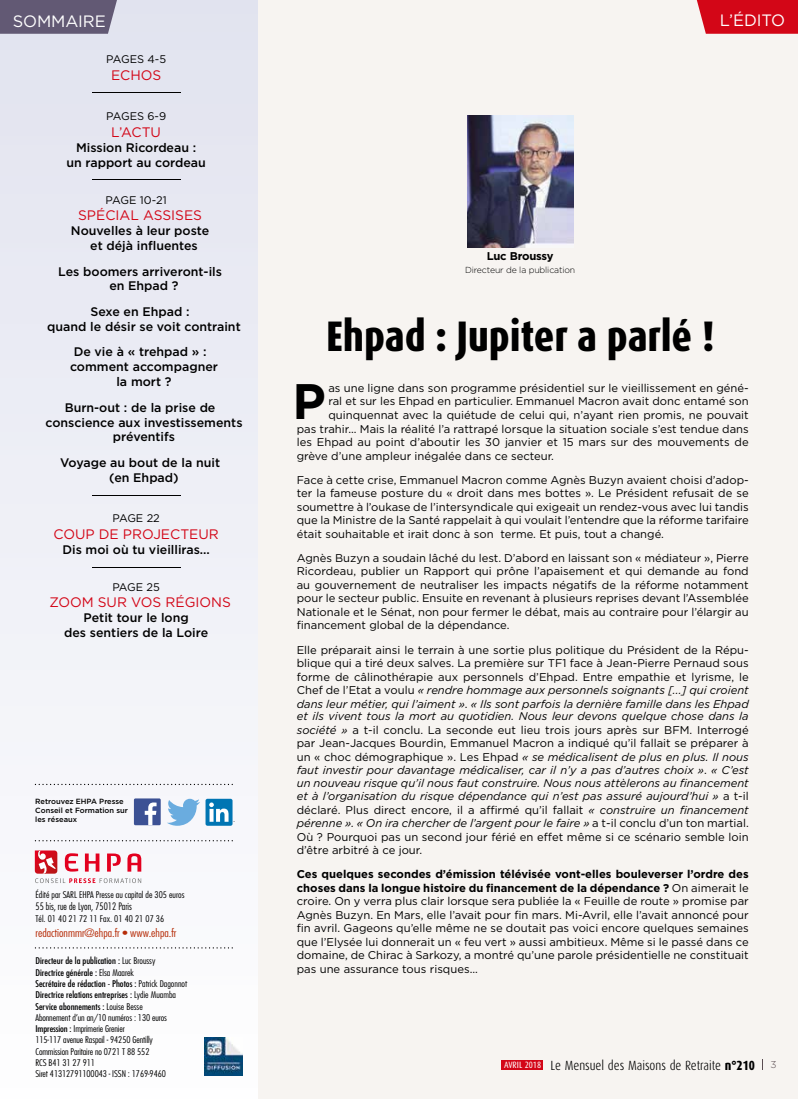
<style>
.page{position:relative;width:798px;height:1099px;background:#fff}
.page>*{position:absolute;margin:0;border:0;box-sizing:border-box;transform-origin:0 0}
.t1{font:700 49.88px "Gotham";color:#000}
.t2{font:800 42.75px "Dax Condensed";letter-spacing:-.005em;color:#000}
.t3{font:16.5px "Gotham";letter-spacing:-.005em;color:#fff}
.t4{font:13.75px "Gotham";color:#d30617}
.t5{font:300 13.25px "Dax Condensed";color:#000}
.t6{font:500 12.38px/14.9px "Gotham";color:#000}
.t7{font:11.25px/13.5px "Gotham";color:#000;text-align:justify}
.t8{font:300 condensed 11.25px "Futura LT";color:#b62c08;scale:1.11 1}
.t9{font:700 11.25px "Gotham";letter-spacing:-.015em;color:#000}
.t10{font:11px "Gotham";color:#000}
.t11{font:300 condensed 10px "Futura LT";color:#000}
.t12{font:300 condensed 9px/11.2px "Futura LT";letter-spacing:-.01em;color:#000;scale:1.11 1}
.t13{font:300 8.75px "Gotham";letter-spacing:-.015em;color:#000}
.t14{font:500 7.5px/9px "Gotham";color:#000}
.s1{font-weight:400}
.s2{font-style:italic}
.s3{font-weight:700}
.s4{font-weight:400;font-size:9.12px;color:#fff}
.s5{font-weight:800}
</style>
<div class="page">
<div style="left:257px;top:0;width:540px;height:1098px;background:#f7f4f1"></div>
<div style="left:0;top:0;width:257px;height:1098px;background:linear-gradient(to right,#f0f1f7,#eff0f6)"></div>
<svg style="left:696px;top:0;width:101px;height:34px;background:#d51423"></svg>
<div style="left:0;top:0;width:117px;height:34px;background:#625974"></div>
<div style="left:501px;top:1059px;width:42px;height:10px;background:#d30617"></div>
<svg style="left:35px;top:850px;width:106px;height:33px"></svg>
<img style="left:204px;top:1037px;width:38px;height:38px">
<svg style="left:35px;top:947px;width:198px;height:1px"></svg>
<svg style="left:35px;top:840px;width:198px;height:1px"></svg>
<svg style="left:35px;top:783px;width:198px;height:2px"></svg>
<hr style="left:92px;top:93px;width:88px;height:1px;background:#000">
<hr style="left:92px;top:179px;width:88px;height:1px;background:#000">
<hr style="left:92px;top:495px;width:88px;height:1px;background:#000">
<hr style="left:92px;top:567px;width:88px;height:1px;background:#000">
<svg style="left:167px;top:798px;width:33px;height:27px"></svg>
<div style="left:205px;top:798px;width:27px;height:27px;background:#0075b3;border-radius:2px"></div>
<svg style="left:209px;top:802px;width:26px;height:20px"></svg>
<div style="left:134px;top:798px;width:27px;height:27px;background:#3c5194"></div>
<svg style="left:145px;top:802px;width:11px;height:23px"></svg>
<img style="left:467px;top:116px;width:106px;height:132px">
<h3 class="t3" style="left:13px;top:10px;width:94px">SOMMAIRE</h3>
<h3 class="t3" style="left:719px;top:10px;width:67px">L’ÉDITO</h3>
<p class="t10" style="left:106px;top:52px;width:61px">PAGES 4-5</p>
<p class="t4" style="left:111px;top:66px;width:52px">ECHOS</p>
<p class="t10" style="left:106px;top:109px;width:62px">PAGES 6-9</p>
<p class="t4" style="left:111px;top:123px;width:51px">L’ACTU</p>
<p class="t6" style="left:66px;top:140px;width:141px;text-align:center">Mission Ricordeau :<br>un rapport au cordeau</p>
<p class="t10" style="left:106px;top:193px;width:63px">PAGE 10-21</p>
<p class="t4" style="left:78px;top:206px;width:125px">SPÉCIAL ASSISES</p>
<p class="t6" style="left:90px;top:223px;width:120px;text-indent:-19px">Nouvelles à leur poste et déjà influentes</p>
<p class="t6" style="left:109px;top:263px;width:114px;text-indent:-51px">Les boomers arriveront-ils en Ehpad ?</p>
<p class="t6" style="left:47px;top:304px;width:195px;text-indent:43px">Sexe en Ehpad :<br>quand le désir se voit contraint</p>
<p class="t6" style="left:74px;top:344px;width:134px">De vie à « trehpad » :</p>
<p class="t6" style="left:70px;top:359px;width:149px">comment accompagner</p>
<p class="t6" style="left:116px;top:374px;width:57px">la mort ?</p>
<p class="t6" style="left:65px;top:400px;width:152px">Burn-out : de la prise de</p>
<p class="t6" style="left:45px;top:414px;width:198px">conscience aux investissements</p>
<p class="t6" style="left:113px;top:429px;width:64px">préventifs</p>
<p class="t6" style="left:109px;top:455px;width:112px;text-indent:-49px">Voyage au bout de la nuit (en Ehpad)</p>
<p class="t10" style="left:112px;top:511px;width:49px">PAGE 22</p>
<p class="t4" style="left:53px;top:525px;width:167px">COUP DE PROJECTEUR</p>
<p class="t6" style="left:62px;top:541px;width:149px">Dis moi où tu vieilliras...</p>
<p class="t10" style="left:112px;top:580px;width:49px">PAGE 25</p>
<p class="t4" style="left:49px;top:593px;width:183px">ZOOM SUR VOS RÉGIONS</p>
<p class="t6" style="left:64px;top:610px;width:145px;text-align:center">Petit tour le long<br>des sentiers de la Loire</p>
<p class="t14" style="left:35px;top:797px;width:94px">Retrouvez EHPA Presse<br>Conseil et Formation sur les réseaux</p>
<p class="t12" style="left:36px;top:888px;width:136px">Édité par SARL EHPA Presse au capital de 305 euros</p>
<p class="t11" style="left:36px;top:899px;width:98px">55 bis, rue de Lyon, 75012 Paris</p>
<p class="t12" style="left:36px;top:912px;width:117px">Tél. 01 40 21 72 11 Fax. 01 40 21 07 36</p>
<p class="t8" style="left:36px;top:925px;width:128px">redactionmmr@ehpa.fr • www.ehpa.fr</p>
<p class="t12" style="left:35px;top:955px;width:138px"><span class="s1">Directeur de la publication :</span> Luc Broussy<br><span class="s1">Directrice générale :</span> Elsa Maarek<br><span class="s1">Secrétaire de rédaction - Photos :</span> Patrick Dagonnot <span class="s1">Directrice relations entreprises :</span> Lydie Muamba <span class="s1">Service abonnements :</span> Louise Besse<br>Abonnement d’un an/10 numéros : 130 euros <span class="s1">Impression :</span> Imprimerie Grenier<br>115-117 avenue Raspail - 94250 Gentilly Commission Paritaire no 0721 T 88 552<br>RCS B41 31 27 911<br>Siret 41312791100043 - ISSN : 1769-9460</p>
<p class="t9" style="left:486px;top:249px;width:68px">Luc Broussy</p>
<p class="t13" style="left:465px;top:264px;width:112px">Directeur de la publication</p>
<h2 class="t2" style="left:326px;top:313px;width:389px">Ehpad : Jupiter a parlé !</h2>
<h1 class="t1" style="left:292px;top:368px;width:35px">P</h1>
<p class="t7" style="left:328px;top:381px;width:421px">as une ligne dans son programme présidentiel sur le vieillissement en géné-</p>
<p class="t7" style="left:328px;top:394px;width:422px">ral et sur les Ehpad en particulier. Emmanuel Macron avait donc entamé son</p>
<p class="t7" style="left:328px;top:408px;width:421px">quinquennat avec la quiétude de celui qui, n’ayant rien promis, ne pouvait</p>
<p class="t7" style="left:297px;top:421px;width:453px">pas trahir... Mais la réalité l’a rattrapé lorsque la situation sociale s’est tendue dans</p>
<p class="t7" style="left:297px;top:435px;width:453px">les Ehpad au point d’aboutir les 30 janvier et 15 mars sur des mouvements de</p>
<p class="t7" style="left:297px;top:448px;width:259px">grève d’une ampleur inégalée dans ce secteur.</p>
<p class="t7" style="left:297px;top:472px;width:453px">Face à cette crise, Emmanuel Macron comme Agnès Buzyn avaient choisi d’adop&shy;ter la fameuse posture du « droit dans mes bottes ». Le Président refusait de se soumettre à l’oukase de l’intersyndicale qui exigeait un rendez-vous avec lui tandis que la Ministre de la Santé rappelait à qui voulait l’entendre que la réforme tarifaire était souhaitable et irait donc à son terme. Et puis, tout a changé.</p>
<p class="t7" style="left:297px;top:551px;width:453px">Agnès Buzyn a soudain lâché du lest. D’abord en laissant son « médiateur », Pierre Ricordeau, publier un Rapport qui prône l’apaisement et qui demande au fond au gouvernement de neutraliser les impacts négatifs de la réforme notamment pour le secteur public. Ensuite en revenant à plusieurs reprises devant l’Assemblée Nationale et le Sénat, non pour fermer le débat, mais au contraire pour l’élargir au financement global de la dépendance.</p>
<p class="t7" style="left:297px;top:642px;width:453px">Elle préparait ainsi le terrain à une sortie plus politique du Président de la Répu&shy;blique qui a tiré deux salves. La première sur TF1 face à Jean-Pierre Pernaud sous forme de câlinothérapie aux personnels d’Ehpad. Entre empathie et lyrisme, le Chef de l’Etat a voulu <span class="s2">« rendre hommage aux personnels soignants [...] qui croient dans leur métier, qui l’aiment »</span>. <span class="s2">« Ils sont parfois la dernière famille dans les Ehpad et ils vivent tous la mort au quotidien. Nous leur devons quelque chose dans la société »</span> a t-il conclu. La seconde eut lieu trois jours après sur BFM. Interrogé par Jean-Jacques Bourdin, Emmanuel Macron a indiqué qu’il fallait se préparer à un « choc démographique ». Les Ehpad <span class="s2">« se médicalisent de plus en plus. Il nous faut investir pour davantage médicaliser, car il n’y a pas d’autres choix »</span>. <span class="s2">« C’est un nouveau risque qu’il nous faut construire. Nous nous attèlerons au financement et à l’organisation du risque dépendance qui n’est pas assuré aujourd’hui »</span> a t-il déclaré. Plus direct encore, il a affirmé qu’il fallait <span class="s2">« construire un financement pérenne ». « On ira chercher de l’argent pour le faire »</span> a t-il conclu d’un ton martial.<br>Où ? Pourquoi pas un second jour férié en effet même si ce scénario semble loin d’être arbitré à ce jour.</p>
<p class="t7" style="left:297px;top:867px;width:453px"><span class="s3">Ces quelques secondes d’émission télévisée vont-elles bouleverser l’ordre des choses dans la longue histoire du financement de la dépendance ?</span> On aimerait le croire. On y verra plus clair lorsque sera publiée la « Feuille de route » promise par Agnès Buzyn. En Mars, elle l’avait pour fin mars. Mi-Avril, elle l’avait annoncé pour fin avril. Gageons qu’elle même ne se doutait pas voici encore quelques semaines que l’Elysée lui donnerait un « feu vert » aussi ambitieux. Même si le passé dans ce domaine, de Chirac à Sarkozy, a montré qu’une parole présidentielle ne constituait pas une assurance tous risques...</p>
<p class="t5" style="left:504px;top:1057px;width:274px"><span class="s4">AVRIL 2018</span> Le Mensuel des Maisons de Retraite <span class="s5">n°210</span> <sup>3</sup></p>
</div>
